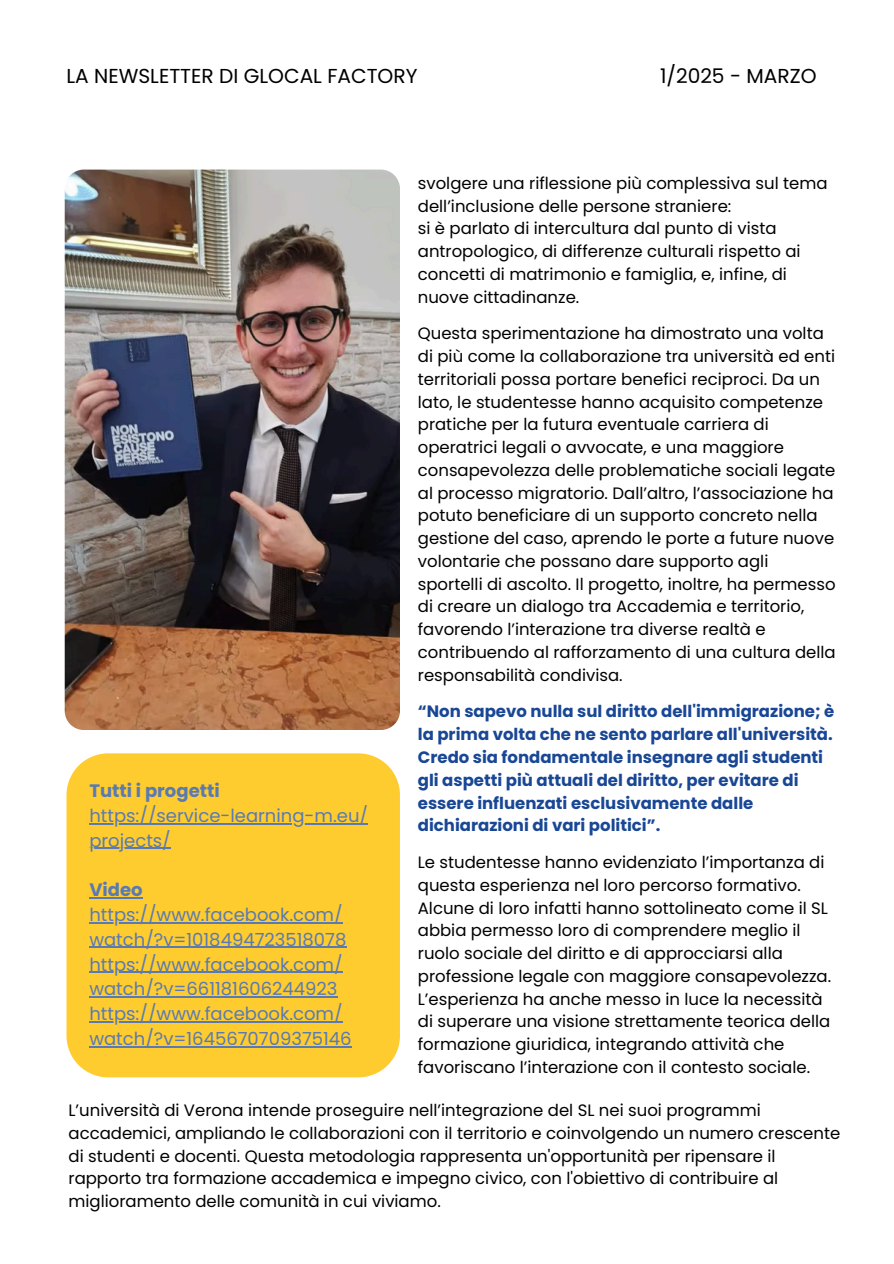
<style>
.page{position:relative;width:894px;height:1264px;background:#fff}
.page>*{position:absolute;margin:0;border:0;box-sizing:border-box;transform-origin:0 0}
.t1{font:20.1px "Poppins";color:#000}
.t2{font:18px/24.8px "Poppins";color:#597ab2}
.t3{font:700 18px "Poppins";color:#597ab2}
.t4{font:16.5px/22.8px "Poppins";color:#000}
.t5{font:700 16.5px/22.8px "Poppins";color:#194795}
</style>
<div class="page">
<img style="left:65px;top:169px;width:335px;height:561px;border-radius:19px">
<div style="left:66px;top:753px;width:333px;height:324px;background:#ffcc2f"></div>
<hr style="left:89px;top:823px;width:279px;height:1px;background:#597ab2">
<hr style="left:89px;top:847px;width:82px;height:2px;background:#597ab2">
<hr style="left:89px;top:897px;width:54px;height:1px;background:#597ab2">
<hr style="left:89px;top:922px;width:254px;height:1px;background:#597ab2">
<hr style="left:89px;top:946px;width:257px;height:2px;background:#597ab2">
<hr style="left:89px;top:971px;width:254px;height:1px;background:#597ab2">
<hr style="left:89px;top:996px;width:248px;height:1px;background:#597ab2">
<hr style="left:89px;top:1021px;width:254px;height:1px;background:#597ab2">
<hr style="left:89px;top:1045px;width:262px;height:2px;background:#597ab2">
<p class="t1" style="left:66px;top:62px;width:352px">LA NEWSLETTER DI GLOCAL FACTORY</p>
<p class="t1" style="left:659px;top:62px;width:158px">1/2025 - MARZO</p>
<p class="t3" style="left:89px;top:778px;width:132px">Tutti i progetti</p>
<p class="t2" style="left:89px;top:803px;width:280px">https://service-learning-m.eu/</p>
<p class="t2" style="left:89px;top:828px;width:83px">projects/</p>
<p class="t3" style="left:89px;top:877px;width:55px">Video</p>
<h2 class="t2" style="left:89px;top:902px;width:258px">https://www.facebook.com/ watch/?v=1018494723518078</h2>
<p class="t2" style="left:89px;top:951px;width:255px">https://www.facebook.com/ watch/?v=661181606244923</p>
<p class="t2" style="left:89px;top:1001px;width:264px">https://www.facebook.com/ watch/?v=1645670709375146</p>
<p class="t4" style="left:418px;top:171px;width:411px">svolgere una riflessione più complessiva sul tema dell’inclusione delle persone straniere:</p>
<p class="t4" style="left:418px;top:217px;width:384px">si è parlato di intercultura dal punto di vista antropologico, di differenze culturali rispetto ai concetti di matrimonio e famiglia, e, infine, di nuove cittadinanze.</p>
<p class="t4" style="left:418px;top:322px;width:419px">Questa sperimentazione ha dimostrato una volta di più come la collaborazione tra università ed enti territoriali possa portare benefici reciproci. Da un lato, le studentesse hanno acquisito competenze pratiche per la futura eventuale carriera di operatrici legali o avvocate, e una maggiore consapevolezza delle problematiche sociali legate al processo migratorio. Dall’altro, l’associazione ha potuto beneficiare di un supporto concreto nella gestione del caso, aprendo le porte a future nuove volontarie che possano dare supporto agli sportelli di ascolto. Il progetto, inoltre, ha permesso di creare un dialogo tra Accademia e territorio, favorendo l’interazione tra diverse realtà e contribuendo al rafforzamento di una cultura della responsabilità condivisa.</p>
<p class="t5" style="left:418px;top:700px;width:418px">“Non sapevo nulla sul diritto dell'immigrazione; è la prima volta che ne sento parlare all'università.<br>Credo sia fondamentale insegnare agli studenti gli aspetti più attuali del diritto, per evitare di essere influenzati esclusivamente dalle dichiarazioni di vari politici”.</p>
<p class="t4" style="left:418px;top:850px;width:414px">Le studentesse hanno evidenziato l’importanza di questa esperienza nel loro percorso formativo.<br>Alcune di loro infatti hanno sottolineato come il SL abbia permesso loro di comprendere meglio il ruolo sociale del diritto e di approcciarsi alla professione legale con maggiore consapevolezza.<br>L’esperienza ha anche messo in luce la necessità di superare una visione strettamente teorica della formazione giuridica, integrando attività che favoriscano l’interazione con il contesto sociale.</p>
<p class="t4" style="left:68px;top:1098px;width:773px">L’università di Verona intende proseguire nell’integrazione del SL nei suoi programmi accademici, ampliando le collaborazioni con il territorio e coinvolgendo un numero crescente di studenti e docenti. Questa metodologia rappresenta un'opportunità per ripensare il rapporto tra formazione accademica e impegno civico, con l'obiettivo di contribuire al miglioramento delle comunità in cui viviamo.</p>
</div>
